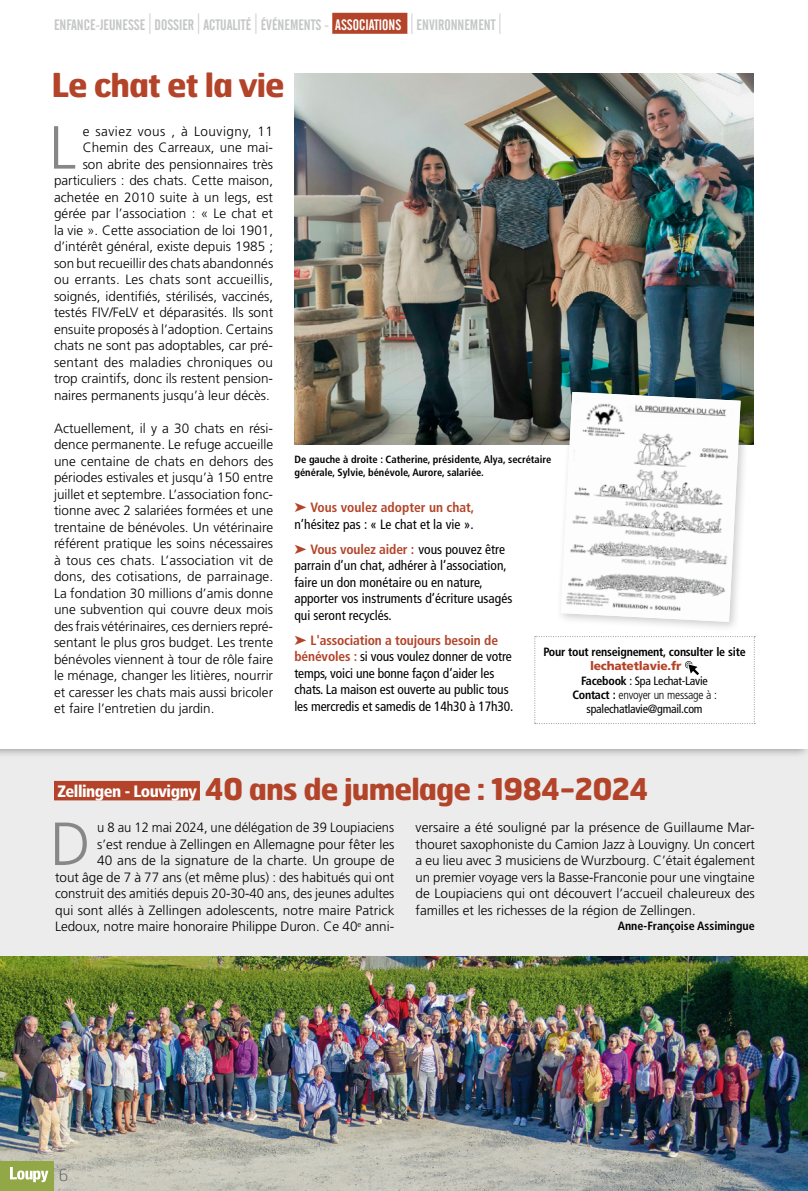
<style>
.page{position:relative;width:808px;height:1191px;background:#fff}
.page>*{position:absolute;margin:0;border:0;box-sizing:border-box;transform-origin:0 0}
.t1{font:300 60.75px "Frutiger LT Std";color:#868786}
.t2{font:700 33px "Hermes";letter-spacing:-.03em;color:#b34429}
.t3{font:700 30px "Hermes";letter-spacing:-.03em;color:#b34429}
.t4{font:100 16.5px "Hermes";color:#626261}
.t5{font:15px "Alternate Gothic No 2 BT";color:#c5c6c6}
.t6{font:300 13.5px/16.5px "Frutiger LT Std";color:#000;text-align:justify}
.t7{font:condensed 13.5px/16.5px "Frutiger LT Std";color:#000}
.t8{font:300 13.5px/16.5px "Frutiger LT Std";color:#000;text-align:right;scale:.96 1}
.Normal_e{font:700 condensed 12px/14.2px "Frutiger LT Std";letter-spacing:-.02em;color:#000}
.Normal_e-2{font:condensed 12px "Frutiger LT Std";letter-spacing:-.02em;color:#000}
.Normal_e-3{font:300 condensed 12px "Frutiger LT Std";letter-spacing:-.02em;color:#000}
.Normal_e-4{font:700 condensed 12px "Frutiger LT Std";color:#000}
.t9{font:700 condensed 10.5px/13.5px "Frutiger LT Std";color:#000}
.s1{font-family:"Hermes";font-weight:100;font-size:21px}
.s2{color:#fff}
.s3{color:#b34429}
.s4{font-weight:700;color:#b34429}
.s5{font-weight:900;font-stretch:normal;color:#b34429}
.s6{font-weight:700}
.s7{font-family:"Frutiger LT Std";font-weight:900;font-stretch:condensed;font-size:16.5px;color:#fff}
</style>
<div class="page">
<div style="left:0;top:685px;width:808px;height:506px;background:#ececec"></div>
<div style="left:0;top:0;width:808px;height:748px;background:#fff"></div>
<div style="left:332px;top:13px;width:75px;height:21px;background:#b34429"></div>
<div style="left:54px;top:781px;width:146px;height:19px;background:#b34429"></div>
<img style="left:294px;top:73px;width:460px;height:371px">
<div style="left:556px;top:387px;width:195px;height:246px;background:#000;opacity:.2"></div>
<img style="left:561px;top:392px;width:179px;height:230px">
<svg style="left:534px;top:636px;width:221px;height:88px"></svg>
<img style="left:0;top:956px;width:808px;height:235px">
<div style="left:0;top:1161px;width:54px;height:30px;background:#92a847"></div>
<svg style="left:10px;top:1167px;width:39px;height:16px"></svg>
<p class="t5" style="left:54px;top:16px;width:449px">ENFANCE-JEUNESSE <span class="s1">|</span> DOSSIER <span class="s1">|</span> ACTUALITÉ <span class="s1">|</span> ÉVÉNEMENTS - <span class="s2">ASSOCIATIONS</span> <span class="s1">|</span> ENVIRONNEMENT <span class="s1">|</span></p>
<p class="t2" style="left:51px;top:64px;width:235px">Le chat et la vie</p>
<p class="t6" style="left:54px;top:123px;width:221px;text-align:right">e saviez vous , à Louvigny, 11<br>Chemin des Carreaux, une mai-<br>son abrite des pensionnaires très particuliers : des chats. Cette maison, achetée en 2010 suite à un legs, est gérée par l’association : « Le chat et la vie ». Cette association de loi 1901, d’intérêt général, existe depuis 1985 ; son but recueillir des chats abandonnés ou errants. Les chats sont accueillis, soignés, identifiés, stérilisés, vaccinés, testés FIV/FeLV et déparasités. Ils sont ensuite proposés à l’adoption. Certains chats ne sont pas adoptables, car pré&shy;sentant des maladies chroniques ou trop craintifs, donc ils restent pension&shy;naires permanents jusqu’à leur décès.</p>
<p class="t6" style="left:54px;top:420px;width:221px">Actuellement, il y a 30 chats en rési&shy;dence permanente. Le refuge accueille une centaine de chats en dehors des périodes estivales et jusqu’à 150 entre juillet et septembre. L’association fonc&shy;tionne avec 2 salariées formées et une trentaine de bénévoles. Un vétérinaire référent pratique les soins nécessaires à tous ces chats. L’association vit de dons, des cotisations, de parrainage.<br>La fondation 30 millions d’amis donne une subvention qui couvre deux mois des frais vétérinaires, ces derniers repré&shy;sentant le plus gros budget. Les trente bénévoles viennent à tour de rôle faire le ménage, changer les litières, nourrir et caresser les chats mais aussi bricoler et faire l’entretien du jardin.</p>
<p class="t1" style="left:49px;top:113px;width:28px">L</p>
<p class="t9" style="left:294px;top:452px;width:259px">De gauche à droite : Catherine, présidente, Alya, secrétaire générale, Sylvie, bénévole, Aurore, salariée.</p>
<p class="t7" style="left:294px;top:499px;width:181px"><span class="s3">➤</span> <span class="s4">Vous voulez adopter un chat, </span>n’hésitez pas : « Le chat et la vie ».</p>
<p class="t7" style="left:294px;top:541px;width:219px"><span class="s3">➤</span> <span class="s4">Vous voulez aider :</span> vous pouvez être parrain d’un chat, adhérer à l’association, faire un don monétaire ou en nature, apporter vos instruments d’écriture usagés qui seront recyclés.</p>
<p class="t7" style="left:294px;top:632px;width:220px"><span class="s3">➤</span> <span class="s4">L'association a toujours besoin de bénévoles :</span> si vous voulez donner de votre temps, voici une bonne façon d’aider les chats. La maison est ouverte au public tous les mercredis et samedis de 14h30 à 17h30.</p>
<p class="Normal_e" style="left:590px;top:645px;width:157px;text-indent:-47px">Pour tout renseignement, consulter le site <span class="s5">lechatetlavie.fr</span></p>
<p class="Normal_e-2" style="left:581px;top:673px;width:128px"><span class="s6">Facebook</span> : Spa Lechat-Lavie</p>
<p class="Normal_e-3" style="left:572px;top:688px;width:146px"><span class="s6">Contact :</span> envoyer un message à :</p>
<p class="Normal_e-2" style="left:586px;top:702px;width:118px">spalechatlavie@gmail.com</p>
<p class="t3" style="left:57px;top:769px;width:592px"><span class="s7">Zellingen - Louvigny</span> 40 ans de jumelage : 1984-2024</p>
<p class="t1" style="left:50px;top:809px;width:42px">D</p>
<p class="t8" style="left:55px;top:819px;width:355px">u 8 au 12 mai 2024, une délégation de 39 Loupiaciens<br>s’est rendue à Zellingen en Allemagne pour fêter les<br>40 ans de la signature de la charte. Un groupe de<br>tout âge de 7 à 77 ans (et même plus) : des habitués qui ont construit des amitiés depuis 20-30-40 ans, des jeunes adultes qui sont allés à Zellingen adolescents, notre maire Patrick Ledoux, notre maire honoraire Philippe Duron. Ce 40<sup>e</sup> anni-</p>
<p class="t6" style="left:416px;top:819px;width:341px">versaire a été souligné par la présence de Guillaume Mar&shy;thouret saxophoniste du Camion Jazz à Louvigny. Un concert a eu lieu avec 3 musiciens de Wurzbourg. C’était également un premier voyage vers la Basse-Franconie pour une vingtaine de Loupiaciens qui ont découvert l’accueil chaleureux des familles et les richesses de la région de Zellingen.</p>
<p class="Normal_e-4" style="left:618px;top:918px;width:139px">Anne-Françoise Assimingue</p>
<p class="t4" style="left:58px;top:1164px;width:12px">6</p>
</div>
